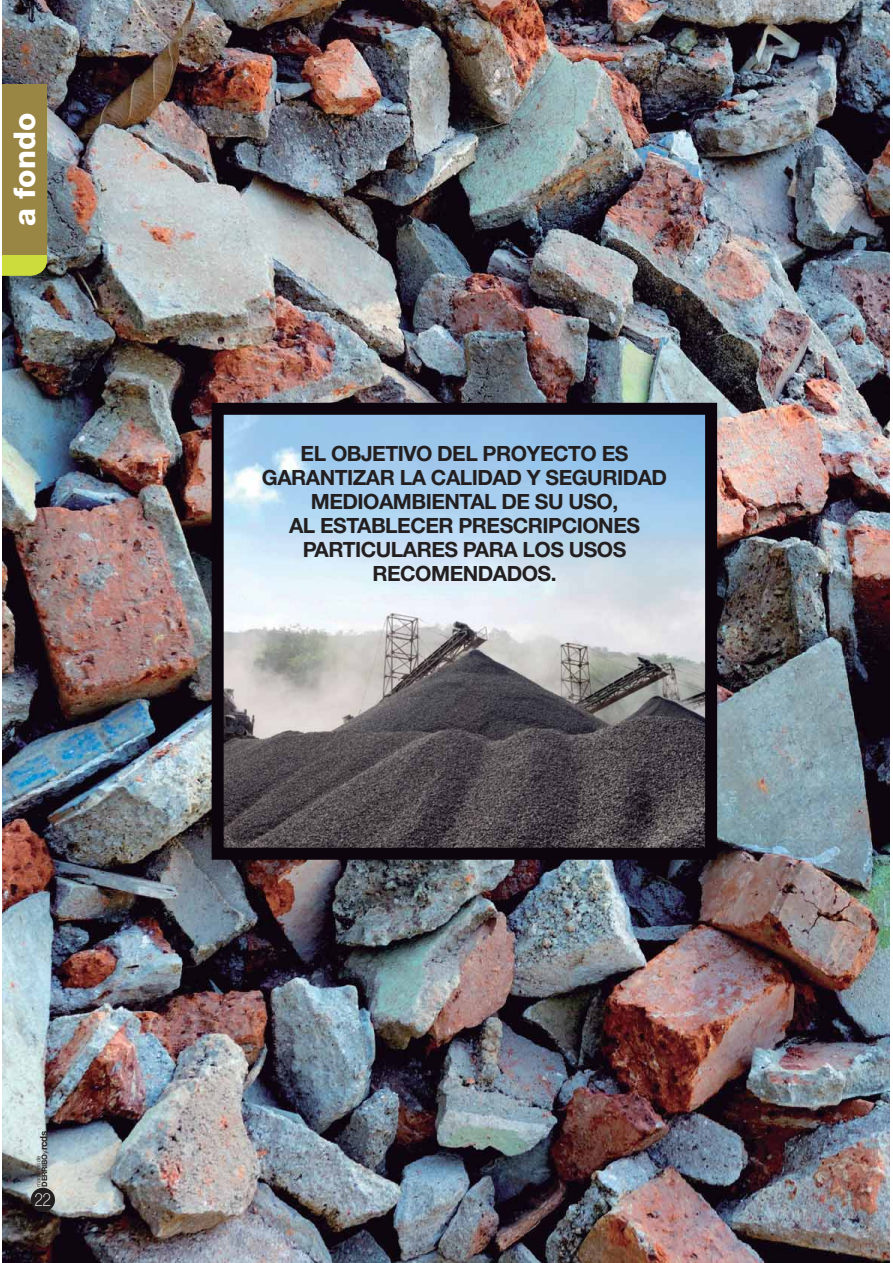
<style>
.page{position:relative;width:893px;height:1263px;background:#fff}
.page>*{position:absolute;margin:0;border:0;box-sizing:border-box;transform-origin:0 0}
.t1{font:800 30px "Helvetica Neue";color:#fff}
.t2{font:700 21px/24px "Helvetica Neue";letter-spacing:-.025em;color:#231f20;text-align:center}
.t3{font:100 condensed 18px "Helvetica Neue";color:#fff}
.t4{font:700 7.5px "Helvetica Neue";letter-spacing:-.04em;color:#231f20}
.t5{font:300 6px "Helvetica Neue";letter-spacing:-.04em;color:#231f20}
.s1{font-weight:300}
.s2{font-size:9.75px}
</style>
<div class="page">
<img style="left:3px;top:0;width:886px;height:1262px">
<svg style="left:3px;top:255px;width:44px;height:21px"></svg>
<div style="left:3px;top:84px;width:44px;height:171px;background:#998645"></div>
<div style="left:31px;top:1188px;width:24px;height:24px;background:#231f20;border-radius:50%"></div>
<img style="left:225px;top:416px;width:479px;height:431px">
<div style="left:212px;top:403px;width:505px;height:457px;border:12px solid #0c050d"></div>
<h1 class="t1" style="left:14px;top:226px;width:114px;rotate:-90deg">a fondo</h1>
<p class="t2" style="left:262px;top:443px;width:407px">EL OBJETIVO DEL PROYECTO ES<br>GARANTIZAR LA CALIDAD Y SEGURIDAD<br>MEDIOAMBIENTAL DE SU USO,<br>AL ESTABLECER PRESCRIPCIONES<br>PARTICULARES PARA LOS USOS<br>RECOMENDADOS.</p>
<p class="t4" style="left:42px;top:1187px;width:57px;rotate:-90deg">DERRIBO<span class="s1">y</span><span class="s2">rcds</span></p>
<p class="t3" style="left:35px;top:1193px;width:18px">22</p>
<p class="t5" style="left:36px;top:1187px;width:32px;rotate:-90deg">maquinas de</p>
</div>
